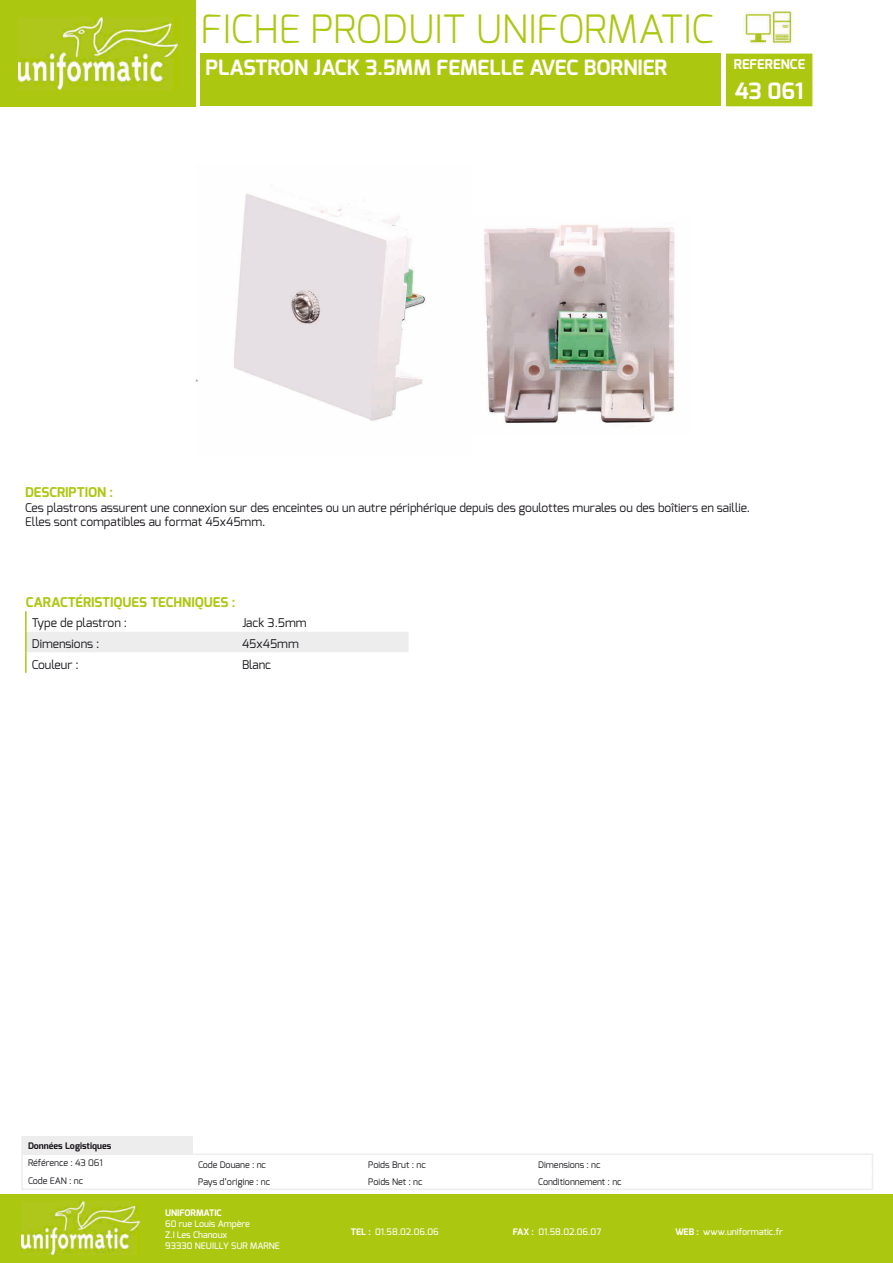
<style>
.page{position:relative;width:893px;height:1263px;background:#fff}
.page>*{position:absolute;margin:0;border:0;box-sizing:border-box;transform-origin:0 0}
.t1{font:300 39px "Exo";color:#acc70f}
.t2{font:700 22.5px "Exo";color:#fff}
.t3{font:700 21px "Exo";color:#fff}
.t4{font:700 13.5px "Exo";color:#acc70f}
.t5{font:700 13.5px "Exo";color:#fff}
.t6{font:12px/14.4px "Exo";color:#1a171c}
.t7{font:9px "Exo";color:#1a171c}
.t8{font:500 9px/10.8px "Exo";color:#fff}
.t9{font:700 9px "Exo";color:#1a171c}
.t10{font:700 9px "Exo";color:#fff}
.s1{font-weight:700}
</style>
<div class="page">
<div style="left:0;top:1195px;width:893px;height:68px;background:#acc70f"></div>
<div style="left:200px;top:54px;width:521px;height:52px;background:#acc70f"></div>
<img style="left:21px;top:1201px;width:118px;height:53px">
<div style="left:27px;top:632px;width:382px;height:20px;background:#ededee"></div>
<hr style="left:25px;top:611px;width:2px;height:21px;background:#acc70f">
<hr style="left:25px;top:632px;width:2px;height:20px;background:#acc70f">
<hr style="left:25px;top:652px;width:2px;height:21px;background:#acc70f">
<div style="left:0;top:0;width:196px;height:106px;background:#acc70f"></div>
<img style="left:18px;top:17px;width:160px;height:73px">
<div style="left:726px;top:54px;width:86px;height:52px;background:#acc70f"></div>
<img style="left:744px;top:11px;width:51px;height:33px">
<hr style="left:21px;top:1188px;width:171px;height:2px;background:#ededee">
<hr style="left:192px;top:1188px;width:170px;height:2px;background:#ededee">
<hr style="left:362px;top:1188px;width:170px;height:2px;background:#ededee">
<hr style="left:532px;top:1188px;width:170px;height:2px;background:#ededee">
<hr style="left:702px;top:1188px;width:171px;height:2px;background:#ededee">
<hr style="left:21px;top:1136px;width:172px;height:1px;background:#ededee">
<svg style="left:21px;top:1137px;width:852px;height:52px"></svg>
<hr style="left:21px;top:1153px;width:171px;height:2px;background:#ededee">
<img style="left:196px;top:185px;width:230px;height:236px">
<img style="left:484px;top:224px;width:191px;height:199px">
<h1 class="t1" style="left:200px;top:3px;width:515px">FICHE PRODUIT UNIFORMATIC</h1>
<h3 class="t3" style="left:206px;top:54px;width:463px">PLASTRON JACK 3.5MM FEMELLE AVEC BORNIER</h3>
<p class="t5" style="left:734px;top:56px;width:73px">REFERENCE</p>
<h2 class="t2" style="left:735px;top:77px;width:70px">43 061</h2>
<p class="t4" style="left:25px;top:484px;width:90px">DESCRIPTION :</p>
<p class="t6" style="left:25px;top:500px;width:726px">Ces plastrons assurent une connexion sur des enceintes ou un autre périphérique depuis des goulottes murales ou des boîtiers en saillie.<br>Elles sont compatibles au format 45x45mm.</p>
<p class="t4" style="left:26px;top:593px;width:211px">CARACTÉRISTIQUES TECHNIQUES :</p>
<p class="t6" style="left:32px;top:616px;width:97px">Type de plastron :</p>
<p class="t6" style="left:242px;top:616px;width:66px">Jack 3.5mm</p>
<p class="t6" style="left:32px;top:636px;width:69px">Dimensions :</p>
<p class="t6" style="left:242px;top:636px;width:58px">45x45mm</p>
<p class="t6" style="left:32px;top:657px;width:48px">Couleur :</p>
<p class="t6" style="left:242px;top:657px;width:31px">Blanc</p>
<p class="t9" style="left:28px;top:1140px;width:85px">Données Logistiques</p>
<p class="t7" style="left:28px;top:1157px;width:76px">Référence : 43 061</p>
<p class="t7" style="left:198px;top:1158px;width:69px">Code Douane : nc</p>
<p class="t7" style="left:368px;top:1158px;width:59px">Poids Brut : nc</p>
<p class="t7" style="left:538px;top:1158px;width:64px">Dimensions : nc</p>
<p class="t7" style="left:28px;top:1175px;width:57px">Code EAN : nc</p>
<p class="t7" style="left:198px;top:1176px;width:74px">Pays d’origine : nc</p>
<p class="t7" style="left:368px;top:1176px;width:56px">Poids Net : nc</p>
<p class="t7" style="left:538px;top:1176px;width:85px">Conditionnement : nc</p>
<p class="t10" style="left:165px;top:1207px;width:58px">UNIFORMATIC</p>
<p class="t8" style="left:165px;top:1218px;width:116px">60 rue Louis Ampère<br>Z.I Les Chanoux<br>93330 NEUILLY SUR MARNE</p>
<p class="t8" style="left:351px;top:1226px;width:89px"><span class="s1">TEL :</span> 01.58.02.06.06</p>
<p class="t8" style="left:513px;top:1226px;width:90px"><span class="s1">FAX :</span> 01.58.02.06.07</p>
<p class="t8" style="left:675px;top:1226px;width:109px"><span class="s1">WEB :</span> www.uniformatic.fr</p>
</div>
